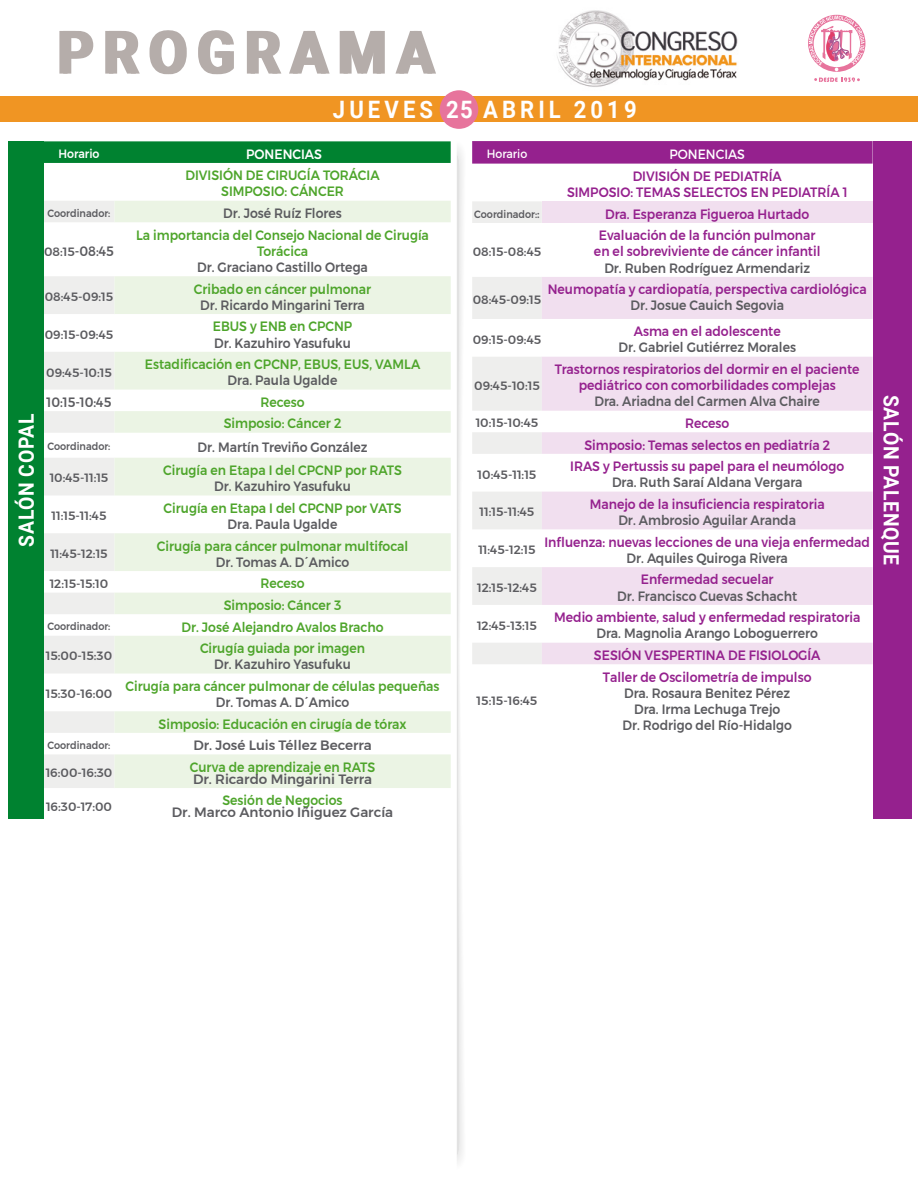
<style>
.page{position:relative;width:918px;height:1188px;background:#fff}
.page>*{position:absolute;margin:0;border:0;box-sizing:border-box;transform-origin:0 0}
.t1{font:700 60px "Roboto";letter-spacing:.185em;color:#b5adaa;scale:.92 1}
.t2{font:700 24px "Roboto";letter-spacing:.185em;color:#fff;scale:.92 1}
.t3{font:700 21px "Roboto";letter-spacing:.035em;color:#fff;scale:.92 1}
.t4{font:500 13.5px/16.2px "Montserrat";color:#95218e;text-align:center;scale:.92 1}
.t5{font:500 13.5px/16.2px "Montserrat";color:#5b5b5f;text-align:center;scale:.92 1}
.t6{font:500 13.5px/16.2px "Montserrat";color:#4ea52b;text-align:center;scale:.92 1}
.t7{font:500 13.5px "Montserrat";color:#5b5b5f}
.t8{font:500 13.5px "Montserrat";color:#fff;scale:.92 1}
.t9{font:13.5px "Montserrat";color:#fff;scale:.92 1}
.t10{font:500 12px "Montserrat";color:#5b5b5f}
.t11{font:500 12px "Montserrat";color:#fff;scale:.92 1}
.t12{font:12px "Montserrat";color:#fff;scale:.92 1}
.t13{font:500 10.5px "Montserrat";color:#5b5b5f;scale:.92 1}
.s1{font-size:12px}
</style>
<div class="page">
<svg style="left:808px;top:15px;width:57px;height:67px"></svg>
<img style="left:557px;top:10px;width:181px;height:77px">
<div style="left:0;top:96px;width:918px;height:25px;background:#f09523"></div>
<div style="left:440px;top:90px;width:38px;height:39px;background:#e7749c;border-radius:50%"></div>
<svg style="left:457px;top:148px;width:6px;height:1014px"></svg>
<svg style="left:44px;top:141px;width:407px;height:22px;background:#058434"></svg>
<svg style="left:44px;top:201px;width:70px;height:587px"></svg>
<svg style="left:114px;top:201px;width:337px;height:587px;fill:#ebf4e4"></svg>
<div style="left:8px;top:141px;width:36px;height:678px;background:#008230"></div>
<svg style="left:472px;top:141px;width:401px;height:23px;background:#972590"></svg>
<svg style="left:472px;top:201px;width:70px;height:463px"></svg>
<div style="left:542px;top:201px;width:331px;height:22px;background:#f1dfef"></div>
<svg style="left:542px;top:277px;width:331px;height:387px;fill:#f1dfef"></svg>
<div style="left:873px;top:141px;width:39px;height:678px;background:#95218e"></div>
<h1 class="t1" style="left:56px;top:10px;width:411px">PROGRAMA</h1>
<h2 class="t2" style="left:333px;top:93px;width:332px">JUEVES 25 ABRIL 2019</h2>
<h3 class="t3" style="left:12px;top:547px;width:146px;rotate:-90deg">SALÓN COPAL</h3>
<p class="t11" style="left:59px;top:144px;width:46px">Horario</p>
<p class="t8" style="left:246px;top:143px;width:84px">PONENCIAS</p>
<p class="t6" style="left:185px;top:167px;width:213px">DIVISIÓN DE CIRUGÍA TORÁCIA<br>SIMPOSIO: CÁNCER</p>
<p class="t13" style="left:48px;top:205px;width:70px">Coordinador:</p>
<p class="t5" style="left:223px;top:205px;width:130px">Dr. José Ruíz Flores</p>
<p class="t5" style="left:44px;top:243px;width:78px"><span class="s1">08:15</span>-08:45</p>
<p class="t6" style="left:136px;top:227px;width:320px">La importancia del Consejo Nacional de Cirugía<br>Torácica</p>
<p class="t5" style="left:197px;top:259px;width:187px">Dr. Graciano Castillo Ortega</p>
<p class="t10" style="left:45px;top:287px;width:70px">08:45-09:15</p>
<p class="t10" style="left:45px;top:325px;width:70px">09:15-09:45</p>
<p class="t10" style="left:46px;top:363px;width:67px">09:45-10:15</p>
<p class="t6" style="left:194px;top:281px;width:194px">Cribado en cáncer pulmonar</p>
<p class="t5" style="left:200px;top:297px;width:181px">Dr. Ricardo Mingarini Terra</p>
<p class="t6" style="left:213px;top:318px;width:153px">EBUS y ENB en CPCNP</p>
<p class="t5" style="left:214px;top:335px;width:150px">Dr. Kazuhiro Yasufuku</p>
<p class="t6" style="left:145px;top:356px;width:301px">Estadificación en CPCNP, EBUS, EUS, VAMLA</p>
<p class="t5" style="left:228px;top:372px;width:121px">Dra. Paula Ugalde</p>
<p class="t5" style="left:47px;top:394px;width:72px">10:15-10:45</p>
<p class="t6" style="left:224px;top:391px;width:129px;line-height:21.6px">Receso<br>Simposio: Cáncer 2</p>
<p class="t13" style="left:48px;top:438px;width:70px">Coordinador:</p>
<p class="t5" style="left:198px;top:439px;width:186px">Dr. Martín Treviño González</p>
<p class="t10" style="left:50px;top:469px;width:60px">10:45-11:15</p>
<p class="t6" style="left:163px;top:462px;width:261px">Cirugía en Etapa I del CPCNP por RATS</p>
<p class="t5" style="left:214px;top:478px;width:150px">Dr. Kazuhiro Yasufuku</p>
<p class="t10" style="left:52px;top:507px;width:56px">11:15-11:45</p>
<p class="t10" style="left:50px;top:544px;width:59px">11:45-12:15</p>
<p class="t6" style="left:164px;top:500px;width:260px">Cirugía en Etapa I del CPCNP por VATS</p>
<p class="t5" style="left:228px;top:516px;width:121px">Dra. Paula Ugalde</p>
<p class="t6" style="left:157px;top:538px;width:275px">Cirugía para cáncer pulmonar multifocal</p>
<p class="t5" style="left:216px;top:554px;width:147px">Dr. Tomas A. D´Amico</p>
<p class="t10" style="left:50px;top:574px;width:60px">12:15-15:10</p>
<p class="t6" style="left:224px;top:573px;width:129px;line-height:21.6px">Receso<br>Simposio: Cáncer 3</p>
<p class="t13" style="left:48px;top:618px;width:70px">Coordinador:</p>
<p class="t6" style="left:181px;top:619px;width:221px">Dr. José Alejandro Avalos Bracho</p>
<p class="t10" style="left:46px;top:647px;width:68px">15:00-15:30</p>
<p class="t6" style="left:200px;top:640px;width:181px">Cirugía guiada por imagen</p>
<p class="t5" style="left:214px;top:656px;width:150px">Dr. Kazuhiro Yasufuku</p>
<p class="t10" style="left:46px;top:685px;width:68px">15:30-16:00</p>
<p class="t6" style="left:126px;top:678px;width:343px">Cirugía para cáncer pulmonar de células pequeñas</p>
<p class="t5" style="left:216px;top:694px;width:147px">Dr. Tomas A. D´Amico</p>
<p class="t6" style="left:159px;top:716px;width:271px">Simposio: Educación en cirugía de tórax</p>
<p class="t13" style="left:48px;top:737px;width:70px">Coordinador:</p>
<p class="t7" style="left:193px;top:735px;width:180px">Dr. José Luis Téllez Becerra</p>
<p class="t10" style="left:46px;top:763px;width:68px">16:00-16:30</p>
<p class="t6" style="left:190px;top:759px;width:203px">Curva de aprendizaje en RATS</p>
<p class="t7" style="left:193px;top:768px;width:181px">Dr. Ricardo Mingarini Terra</p>
<p class="t10" style="left:46px;top:797px;width:68px">16:30-17:00</p>
<p class="t6" style="left:223px;top:792px;width:132px">Sesión de Negocios</p>
<p class="t7" style="left:172px;top:802px;width:223px">Dr. Marco Antonio Iñiguez García</p>
<p class="t12" style="left:487px;top:147px;width:46px">Horario</p>
<p class="t9" style="left:670px;top:146px;width:84px">PONENCIAS</p>
<p class="t4" style="left:567px;top:168px;width:306px">DIVISIÓN DE PEDIATRÍA<br>SIMPOSIO: TEMAS SELECTOS EN PEDIATRÍA 1</p>
<p class="t13" style="left:474px;top:206px;width:73px">Coordinador:<span class="s1">:</span></p>
<p class="t4" style="left:605px;top:206px;width:223px">Dra. Esperanza Figueroa Hurtado</p>
<p class="t10" style="left:473px;top:242px;width:70px">08:15-08:45</p>
<p class="t4" style="left:594px;top:227px;width:248px">Evaluación de la función pulmonar en el sobreviviente de cáncer infantil</p>
<p class="t5" style="left:604px;top:260px;width:225px">Dr. Ruben Rodríguez Armendariz</p>
<p class="t4" style="left:548px;top:281px;width:348px">Neumopatía y cardiopatía, perspectiva cardiológica</p>
<p class="t5" style="left:630px;top:297px;width:168px">Dr. Josue Cauich Segovia</p>
<p class="t10" style="left:473px;top:290px;width:70px">08:45-09:15</p>
<p class="t10" style="left:473px;top:330px;width:70px">09:15-09:45</p>
<p class="t10" style="left:474px;top:376px;width:67px">09:45-10:15</p>
<p class="t4" style="left:634px;top:323px;width:161px">Asma en el adolescente</p>
<p class="t5" style="left:618px;top:340px;width:195px">Dr. Gabriel Gutiérrez Morales</p>
<p class="t4" style="left:555px;top:361px;width:333px">Trastornos respiratorios del dormir en el paciente pediátrico con comorbilidades complejas</p>
<p class="t5" style="left:595px;top:393px;width:246px">Dra. Ariadna del Carmen Alva Chaire</p>
<p class="t10" style="left:476px;top:414px;width:64px">10:15-10:45</p>
<p class="t4" style="left:584px;top:412px;width:269px;line-height:21.6px">Receso<br>Simposio: Temas selectos en pediatría 2</p>
<p class="t10" style="left:478px;top:465px;width:60px">10:45-11:15</p>
<p class="t4" style="left:570px;top:458px;width:299px">IRAS y Pertussis su papel para el neumólogo</p>
<p class="t5" style="left:612px;top:474px;width:208px">Dra. Ruth Saraí Aldana Vergara</p>
<p class="t10" style="left:480px;top:503px;width:56px">11:15-11:45</p>
<p class="t10" style="left:478px;top:540px;width:59px">11:45-12:15</p>
<p class="t10" style="left:477px;top:578px;width:61px">12:15-12:45</p>
<p class="t10" style="left:477px;top:616px;width:61px">12:45-13:15</p>
<p class="t10" style="left:477px;top:692px;width:62px">15:15-16:45</p>
<p class="t4" style="left:590px;top:496px;width:257px">Manejo de la insuficiencia respiratoria</p>
<p class="t5" style="left:618px;top:512px;width:195px">Dr. Ambrosio Aguilar Aranda</p>
<p class="t4" style="left:544px;top:534px;width:355px">Influenza: nuevas lecciones de una vieja enfermedad</p>
<p class="t5" style="left:627px;top:550px;width:177px">Dr. Aquiles Quiroga Rivera</p>
<p class="t4" style="left:641px;top:572px;width:146px">Enfermedad secuelar</p>
<p class="t5" style="left:617px;top:588px;width:197px">Dr. Francisco Cuevas Schacht</p>
<p class="t4" style="left:554px;top:609px;width:334px">Medio ambiente, salud y enfermedad respiratoria</p>
<p class="t5" style="left:597px;top:625px;width:242px">Dra. Magnolia Arango Loboguerrero</p>
<p class="t4" style="left:594px;top:647px;width:248px">SESIÓN VESPERTINA DE FISIOLOGÍA</p>
<p class="t4" style="left:603px;top:669px;width:228px">Taller de Oscilometría de impulso</p>
<p class="t5" style="left:622px;top:685px;width:186px">Dra. Rosaura Benitez Pérez<br>Dra. Irma Lechuga Trejo<br>Dr. Rodrigo del Río-Hidalgo</p>
<h3 class="t3" style="left:906px;top:395px;width:187px;rotate:90deg">SALÓN PALENQUE</h3>
</div>
